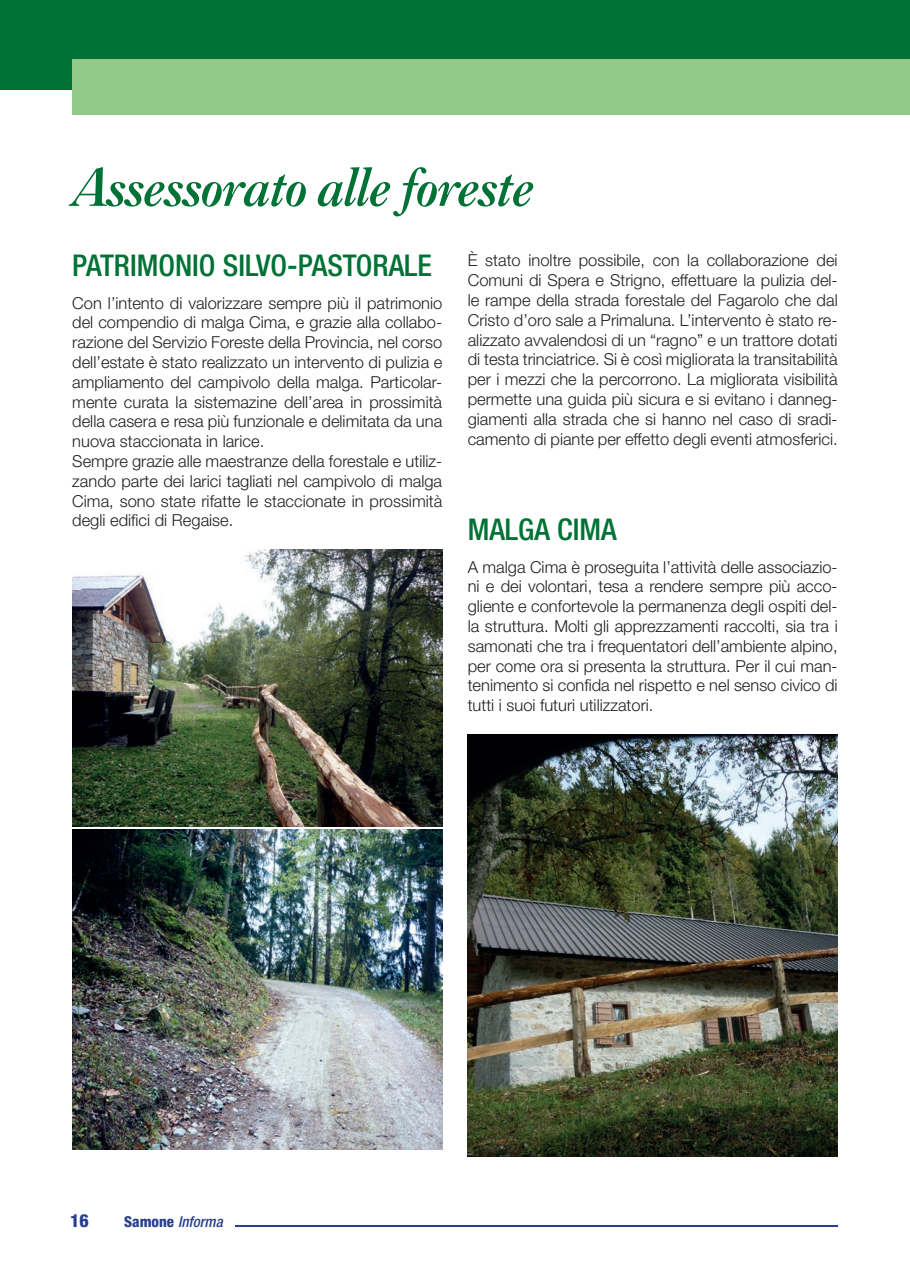
<style>
.page{position:relative;width:910px;height:1280px;background:#fff}
.page>*{position:absolute;margin:0;border:0;box-sizing:border-box;transform-origin:0 0}
.t1{font:italic 700 52.5px "Caslon BT";letter-spacing:-.04em;color:#007236}
.t2{font:500 condensed 30px "Helvetica Neue LT Std";color:#007236}
.t3{font:800 condensed 18px "Helvetica Neue LT Std";color:#253f8e}
.t4{font:300 16.5px/19.8px "Helvetica Neue LT Std";color:#231f20;text-align:justify}
.t5{font:italic 500 condensed 15px "Helvetica Neue LT Std";color:#253f8e}
.s1{font-weight:800;font-style:normal}
</style>
<div class="page">
<div style="left:0;top:0;width:901px;height:89px;background:#007236"></div>
<div style="left:901px;top:0;width:9px;height:89px;background:#007236"></div>
<div style="left:901px;top:60px;width:9px;height:55px;background:#92c889"></div>
<div style="left:72px;top:60px;width:829px;height:55px;background:#92c889"></div>
<hr style="left:235px;top:1225px;width:603px;height:2px;background:#253f8e">
<img style="left:72px;top:550px;width:370px;height:276px">
<img style="left:72px;top:829px;width:370px;height:320px">
<img style="left:468px;top:734px;width:370px;height:423px">
<h1 class="t1" style="left:72px;top:155px;width:466px">Assessorato alle foreste</h1>
<h2 class="t2" style="left:72px;top:248px;width:361px">PATRIMONIO SILVO-PASTORALE</h2>
<p class="t4" style="left:72px;top:293px;width:371px;text-align:left">Con l’intento di valorizzare sempre più il patrimonio del compendio di malga Cima, e grazie alla collabo&shy;razione del Servizio Foreste della Provincia, nel corso dell’estate è stato realizzato un intervento di pulizia e ampliamento del campivolo della malga. Particolar&shy;mente curata la sistemazine dell’area in prossimità della casera e resa più funzionale e delimitata da una nuova staccionata in larice.<br>Sempre grazie alle maestranze della forestale e utiliz&shy;zando parte dei larici tagliati nel campivolo di malga Cima, sono state rifatte le staccionate in prossimità degli edifici di Regaise.</p>
<p class="t4" style="left:468px;top:250px;width:371px">È stato inoltre possibile, con la collaborazione dei Comuni di Spera e Strigno, effettuare la pulizia del&shy;le rampe della strada forestale del Fagarolo che dal Cristo d’oro sale a Primaluna. L’intervento è stato re&shy;alizzato avvalendosi di un “ragno” e un trattore dotati di testa trinciatrice. Si è così migliorata la transitabilità per i mezzi che la percorrono. La migliorata visibilità permette una guida più sicura e si evitano i danneg&shy;giamenti alla strada che si hanno nel caso di sradi&shy;camento di piante per effetto degli eventi atmosferici.</p>
<h2 class="t2" style="left:468px;top:511px;width:150px">MALGA CIMA</h2>
<p class="t4" style="left:468px;top:556px;width:371px">A malga Cima è proseguita l’attività delle associazio&shy;ni e dei volontari, tesa a rendere sempre più acco&shy;gliente e confortevole la permanenza degli ospiti del&shy;la struttura. Molti gli apprezzamenti raccolti, sia tra i samonati che tra i frequentatori dell’ambiente alpino, per come ora si presenta la struttura. Per il cui man&shy;tenimento si confida nel rispetto e nel senso civico di tutti i suoi futuri utilizzatori.</p>
<p class="t3" style="left:70px;top:1209px;width:20px">16</p>
<p class="t5" style="left:124px;top:1213px;width:100px"><span class="s1">Samone</span> Informa</p>
</div>
